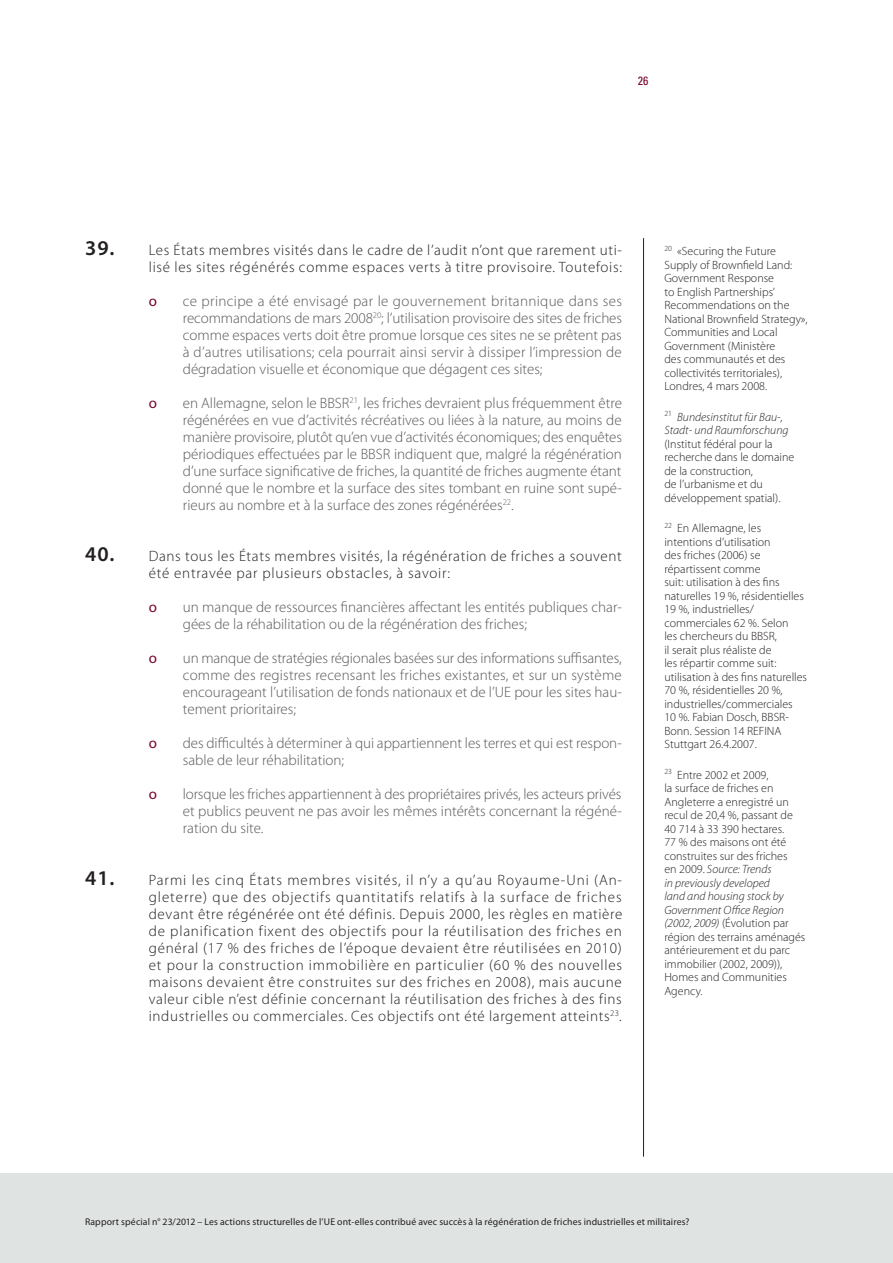
<style>
.page{position:relative;width:893px;height:1263px;background:#fff}
.page>*{position:absolute;margin:0;border:0;box-sizing:border-box;transform-origin:0 0}
.t1{font:300 15px/17px "Myriad Pro";color:#57585a;text-align:justify}
.E_05_-_CHAP__1__TEXT{font:300 15px/17px "Myriad Pro";letter-spacing:.045em;color:#231f20;text-align:right}
.t2{font:15px "Myriad Pro";color:#7a062a}
.E_10_-_CHAP__FOOTNOT{font:300 12px/13.5px "Myriad Pro";color:#231f20}
.E_11_-_CHAP__FOOTNOT{font:300 12px/13.5px "Myriad Pro";color:#231f20}
.t3{font:condensed 12px "Univers LT Std";color:#7a062a}
.t4{font:9.75px "Myriad Pro";letter-spacing:.015em;color:#231f20}
.s1{font-weight:600;font-size:21px}
.s2{font-style:italic}
</style>
<div class="page">
<div style="left:0;top:1174px;width:893px;height:89px;background:#dfe3e2"></div>
<hr style="left:643px;top:238px;width:1px;height:919px;background:#231f20">
<p class="t3" style="left:638px;top:73px;width:12px">26</p>
<p class="E_05_-_CHAP__1__TEXT" style="left:85px;top:242px;width:538px"><span class="s1">39.</span> Les États membres visités dans le cadre de l’audit n’ont que rarement uti&shy;lisé les sites régénérés comme espaces verts à titre provisoire. Toutefois:</p>
<p class="t2" style="left:149px;top:293px;width:10px">ο</p>
<p class="t1" style="left:183px;top:293px;width:441px">ce principe a été envisagé par le gouvernement britannique dans ses recommandations de mars 2008<sup>20</sup>; l’utilisation provisoire des sites de friches comme espaces verts doit être promue lorsque ces sites ne se prêtent pas à d’autres utilisations; cela pourrait ainsi servir à dissiper l’impression de dégradation visuelle et économique que dégagent ces sites;</p>
<p class="t2" style="left:149px;top:395px;width:10px">ο</p>
<p class="t1" style="left:183px;top:395px;width:441px">en Allemagne, selon le BBSR<sup>21</sup>, les friches devraient plus fréquemment être régénérées en vue d’activités récréatives ou liées à la nature, au moins de manière provisoire, plutôt qu’en vue d’activités économiques; des enquêtes périodiques effectuées par le BBSR indiquent que, malgré la régénération d’une surface significative de friches, la quantité de friches augmente étant donné que le nombre et la surface des sites tombant en ruine sont supé&shy;rieurs au nombre et à la surface des zones régénérées<sup>22</sup>.</p>
<p class="E_05_-_CHAP__1__TEXT" style="left:149px;top:548px;width:474px;text-align:left;text-indent:-64px"><span class="s1">40.</span> Dans tous les États membres visités, la régénération de friches a souvent été entravée par plusieurs obstacles, à savoir:</p>
<p class="t2" style="left:149px;top:599px;width:10px">ο</p>
<p class="t1" style="left:183px;top:599px;width:441px">un manque de ressources financières affectant les entités publiques char&shy;gées de la réhabilitation ou de la régénération des friches;</p>
<p class="t2" style="left:149px;top:650px;width:10px">ο</p>
<p class="t1" style="left:183px;top:650px;width:441px">un manque de stratégies régionales basées sur des informations suffisantes, comme des registres recensant les friches existantes, et sur un système encourageant l’utilisation de fonds nationaux et de l’UE pour les sites hau&shy;tement prioritaires;</p>
<p class="t2" style="left:149px;top:735px;width:10px">ο</p>
<p class="t1" style="left:183px;top:735px;width:441px">des difficultés à déterminer à qui appartiennent les terres et qui est respon&shy;sable de leur réhabilitation;</p>
<p class="t2" style="left:149px;top:786px;width:10px">ο</p>
<p class="t1" style="left:183px;top:786px;width:441px">lorsque les friches appartiennent à des propriétaires privés, les acteurs privés et publics peuvent ne pas avoir les mêmes intérêts concernant la régéné&shy;ration du site.</p>
<p class="E_05_-_CHAP__1__TEXT" style="left:149px;top:871px;width:475px;text-align:justify;text-indent:-64px"><span class="s1">41.</span> Parmi les cinq États membres visités, il n’y a qu’au Royaume-Uni (An&shy;gleterre) que des objectifs quantitatifs relatifs à la surface de friches devant être régénérée ont été définis. Depuis 2000, les règles en matière de planification fixent des objectifs pour la réutilisation des friches en général (17 % des friches de l’époque devaient être réutilisées en 2010) et pour la construction immobilière en particulier (60 % des nouvelles maisons devaient être construites sur des friches en 2008), mais aucune valeur cible n’est définie concernant la réutilisation des friches à des fins industrielles ou commerciales. Ces objectifs ont été largement atteints<sup>23</sup>.</p>
<p class="E_11_-_CHAP__FOOTNOT" style="left:664px;top:245px;width:145px"><sup>20</sup> «Securing the Future<br>Supply of Brownfield Land:<br>Government Response<br>to English Partnerships’<br>Recommendations on the<br>National Brownfield Strategy»,<br>Communities and Local<br>Government (Ministère<br>des communautés et des collectivités territoriales),<br>Londres, 4 mars 2008.</p>
<p class="E_10_-_CHAP__FOOTNOT" style="left:664px;top:410px;width:131px"><sup>21</sup> <span class="s2">Bundesinstitut für Bau-,<br>Stadt- und Raumforschung </span>(Institut fédéral pour la recherche dans le domaine de la construction,<br>de l’urbanisme et du développement spatial).</p>
<p class="E_10_-_CHAP__FOOTNOT" style="left:664px;top:522px;width:144px"><sup>22</sup> En Allemagne, les intentions d’utilisation<br>des friches (2006) se répartissent comme<br>suit: utilisation à des fins naturelles 19 %, résidentielles<br>19 %, industrielles/ commerciales 62 %. Selon<br>les chercheurs du BBSR,<br>il serait plus réaliste de<br>les répartir comme suit: utilisation à des fins naturelles<br>70 %, résidentielles 20 %, industrielles/commerciales<br>10 %. Fabian Dosch, BBSR-<br>Bonn. Session 14 REFINA<br>Stuttgart 26.4.2007.</p>
<p class="E_10_-_CHAP__FOOTNOT" style="left:664px;top:768px;width:142px"><sup>23</sup> Entre 2002 et 2009,<br>la surface de friches en<br>Angleterre a enregistré un recul de 20,4 %, passant de<br>40 714 à 33 390 hectares.<br>77 % des maisons ont été construites sur des friches<br>en 2009. <span class="s2">Source: Trends<br>in previously developed<br>land and housing stock by<br>Government Office Region (2002, 2009)</span> (Évolution par région des terrains aménagés antérieurement et du parc immobilier (2002, 2009)),<br>Homes and Communities<br>Agency.</p>
<p class="t4" style="left:85px;top:1216px;width:606px">Rapport spécial n° 23/2012 – Les actions structurelles de l’UE ont-elles contribué avec succès à la régénération de friches industrielles et militaires?</p>
</div>
